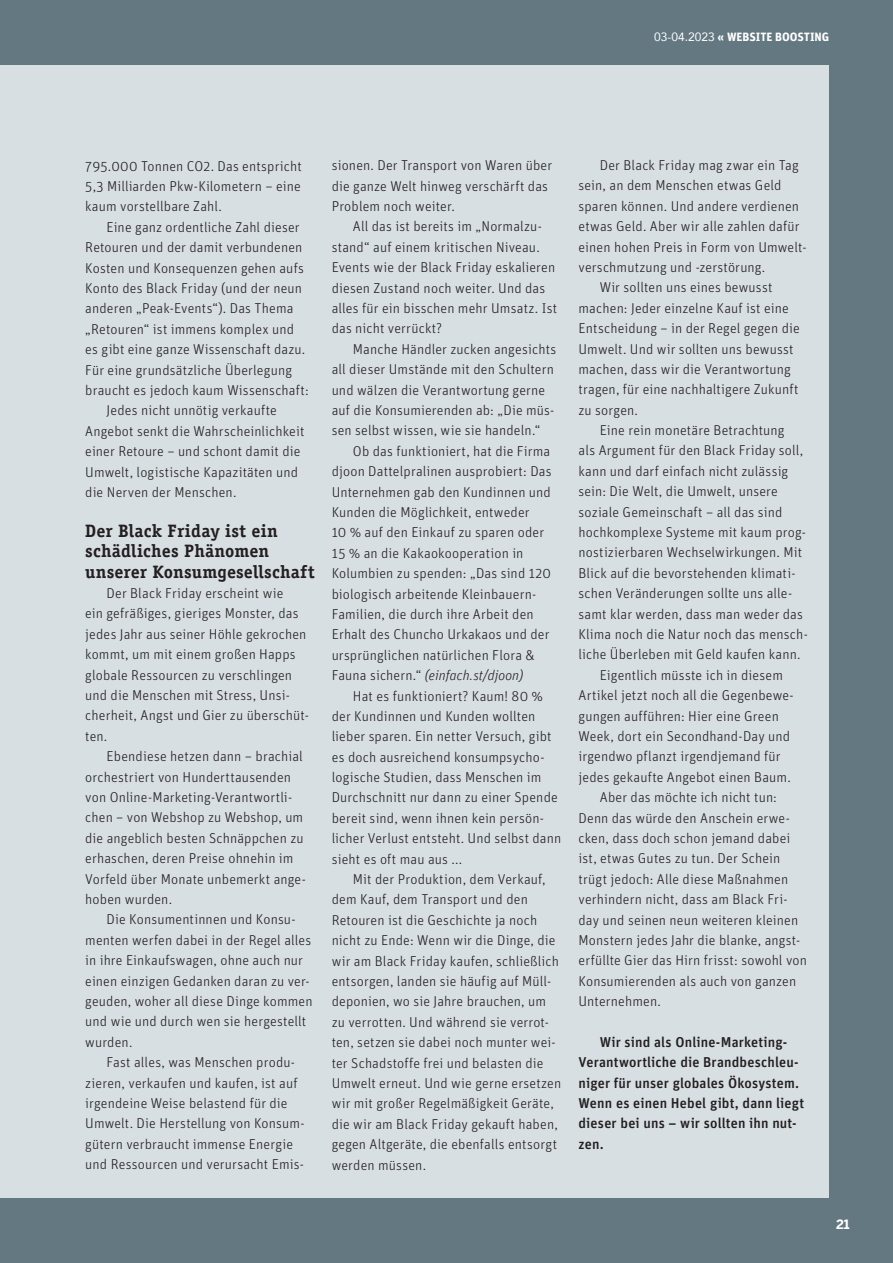
<style>
.page{position:relative;width:893px;height:1263px;background:#fff}
.page>*{position:absolute;margin:0;border:0;box-sizing:border-box;transform-origin:0 0}
.t1{font:700 18px/20.4px "Officina Serif Std";letter-spacing:.01em;color:#231f20}
.t2{font:300 14.25px/20.4px "Unit";letter-spacing:.01em;color:#231f20}
.t3{font:500 14.25px/20.4px "Unit";letter-spacing:.01em;color:#231f20}
.t4{font:700 12.75px "Benton Sans";color:#fff}
.t5{font:700 12px "Unit";color:#fff}
.s1{font-family:"Avenir";font-weight:400}
.s2{font-style:italic}
</style>
<div class="page">
<div style="left:0;top:0;width:835px;height:1263px;background:#d8dfe3"></div>
<div style="left:0;top:1198px;width:889px;height:65px;background:#647882"></div>
<div style="left:0;top:0;width:893px;height:65px;background:#647882"></div>
<div style="left:829px;top:0;width:64px;height:1263px;background:#647882"></div>
<p class="t5" style="left:654px;top:29px;width:177px"><span class="s1">03-04.2023</span> « WEBSITE BOOSTING</p>
<p class="t2" style="left:85px;top:155px;width:218px;text-align:justify">795.000 Tonnen CO2. Das entspricht 5,3 Milliarden Pkw-Kilometern – eine kaum vorstellbare Zahl.</p>
<p class="t2" style="left:107px;top:217px;width:195px">Eine ganz ordentliche Zahl dieser</p>
<p class="t2" style="left:85px;top:237px;width:219px">Retouren und der damit verbundenen</p>
<p class="t2" style="left:85px;top:257px;width:220px">Kosten und Konsequenzen gehen aufs</p>
<p class="t2" style="left:85px;top:278px;width:218px">Konto des Black Friday (und der neun</p>
<p class="t2" style="left:85px;top:298px;width:210px">anderen „Peak-Events“). Das Thema</p>
<p class="t2" style="left:85px;top:318px;width:210px">„Retouren“ ist immens komplex und</p>
<p class="t2" style="left:85px;top:339px;width:222px">es gibt eine ganze Wissenschaft dazu.</p>
<p class="t2" style="left:85px;top:359px;width:208px">Für eine grundsätzliche Überlegung</p>
<p class="t2" style="left:85px;top:380px;width:225px">braucht es jedoch kaum Wissenschaft:</p>
<p class="t2" style="left:107px;top:400px;width:172px">Jedes nicht unnötig verkaufte</p>
<p class="t2" style="left:85px;top:420px;width:221px">Angebot senkt die Wahrscheinlichkeit</p>
<p class="t2" style="left:85px;top:441px;width:217px">einer Retoure – und schont damit die</p>
<p class="t2" style="left:85px;top:461px;width:214px">Umwelt, logistische Kapazitäten und</p>
<p class="t2" style="left:85px;top:482px;width:153px">die Nerven der Menschen.</p>
<p class="t1" style="left:85px;top:520px;width:231px">Der Black Friday ist ein schädliches Phänomen unserer Konsumgesellschaft</p>
<p class="t2" style="left:85px;top:583px;width:225px;text-indent:21px">Der Black Friday erscheint wie<br>ein gefräßiges, gieriges Monster, das jedes Jahr aus seiner Höhle gekrochen kommt, um mit einem großen Happs globale Ressourcen zu verschlingen und die Menschen mit Stress, Unsi&shy;cherheit, Angst und Gier zu überschüt&shy;ten.</p>
<p class="t2" style="left:85px;top:746px;width:222px;text-indent:21px">Ebendiese hetzen dann – brachial orchestriert von Hunderttausenden von Online-Marketing-Verantwortli&shy;chen – von Webshop zu Webshop, um die angeblich besten Schnäppchen zu erhaschen, deren Preise ohnehin im<br>Vorfeld über Monate unbemerkt ange&shy;hoben wurden.</p>
<p class="t2" style="left:85px;top:909px;width:229px;text-indent:21px">Die Konsumentinnen und Konsu&shy;menten werfen dabei in der Regel alles in ihre Einkaufswagen, ohne auch nur einen einzigen Gedanken daran zu ver&shy;geuden, woher all diese Dinge kommen und wie und durch wen sie hergestellt wurden.</p>
<p class="t2" style="left:85px;top:1052px;width:221px;text-indent:21px">Fast alles, was Menschen produ&shy;zieren, verkaufen und kaufen, ist auf irgendeine Weise belastend für die Umwelt. Die Herstellung von Konsum&shy;gütern verbraucht immense Energie und Ressourcen und verursacht Emis-</p>
<p class="t2" style="left:332px;top:155px;width:222px">sionen. Der Transport von Waren über die ganze Welt hinweg verschärft das<br>Problem noch weiter.</p>
<p class="t2" style="left:332px;top:216px;width:227px;text-indent:21px">All das ist bereits im „Normalzu&shy;stand“ auf einem kritischen Niveau.<br>Events wie der Black Friday eskalieren diesen Zustand noch weiter. Und das alles für ein bisschen mehr Umsatz. Ist das nicht verrückt?</p>
<p class="t2" style="left:332px;top:339px;width:226px;text-indent:21px">Manche Händler zucken angesichts all dieser Umstände mit den Schultern und wälzen die Verantwortung gerne auf die Konsumierenden ab: „Die müs&shy;sen selbst wissen, wie sie handeln.“</p>
<p class="t2" style="left:332px;top:441px;width:221px;text-indent:21px">Ob das funktioniert, hat die Firma djoon Dattelpralinen ausprobiert: Das Unternehmen gab den Kundinnen und Kunden die Möglichkeit, entweder<br>10 % auf den Einkauf zu sparen oder 15 % an die Kakaokooperation in Kolumbien zu spenden: „Das sind 120 biologisch arbeitende Kleinbauern-Familien, die durch ihre Arbeit den Erhalt des Chuncho Urkakaos und der ursprünglichen natürlichen Flora &amp; Fauna sichern.“ <span class="s2">(einfach.st/djoon)</span></p>
<p class="t2" style="left:332px;top:685px;width:231px;text-indent:21px">Hat es funktioniert? Kaum! 80 % der Kundinnen und Kunden wollten lieber sparen. Ein netter Versuch, gibt es doch ausreichend konsumpsycho&shy;logische Studien, dass Menschen im Durchschnitt nur dann zu einer Spende bereit sind, wenn ihnen kein persön&shy;licher Verlust entsteht. Und selbst dann sieht es oft mau aus ...</p>
<p class="t2" style="left:332px;top:869px;width:231px;text-indent:21px">Mit der Produktion, dem Verkauf, dem Kauf, dem Transport und den Retouren ist die Geschichte ja noch nicht zu Ende: Wenn wir die Dinge, die wir am Black Friday kaufen, schließlich entsorgen, landen sie häufig auf Müll&shy;deponien, wo sie Jahre brauchen, um zu verrotten. Und während sie verrot&shy;ten, setzen sie dabei noch munter wei&shy;ter Schadstoffe frei und belasten die Umwelt erneut. Und wie gerne ersetzen wir mit großer Regelmäßigkeit Geräte, die wir am Black Friday gekauft haben, gegen Altgeräte, die ebenfalls entsorgt werden müssen.</p>
<p class="t2" style="left:600px;top:155px;width:200px">Der Black Friday mag zwar ein Tag</p>
<p class="t2" style="left:578px;top:175px;width:204px">sein, an dem Menschen etwas Geld</p>
<p class="t2" style="left:578px;top:195px;width:222px">sparen können. Und andere verdienen</p>
<p class="t2" style="left:578px;top:216px;width:222px">etwas Geld. Aber wir alle zahlen dafür</p>
<p class="t2" style="left:578px;top:236px;width:229px">einen hohen Preis in Form von Umwelt-</p>
<p class="t2" style="left:578px;top:257px;width:188px">verschmutzung und -zerstörung.</p>
<p class="t2" style="left:600px;top:277px;width:174px">Wir sollten uns eines bewusst</p>
<p class="t2" style="left:578px;top:297px;width:212px">machen: Jeder einzelne Kauf ist eine</p>
<p class="t2" style="left:578px;top:318px;width:223px">Entscheidung – in der Regel gegen die</p>
<p class="t2" style="left:578px;top:338px;width:217px">Umwelt. Und wir sollten uns bewusst</p>
<p class="t2" style="left:578px;top:359px;width:214px">machen, dass wir die Verantwortung</p>
<p class="t2" style="left:578px;top:379px;width:221px">tragen, für eine nachhaltigere Zukunft</p>
<p class="t2" style="left:578px;top:399px;width:61px">zu sorgen.</p>
<p class="t2" style="left:600px;top:420px;width:186px">Eine rein monetäre Betrachtung</p>
<p class="t2" style="left:578px;top:440px;width:226px">als Argument für den Black Friday soll,</p>
<p class="t2" style="left:578px;top:461px;width:211px">kann und darf einfach nicht zulässig</p>
<p class="t2" style="left:578px;top:481px;width:201px">sein: Die Welt, die Umwelt, unsere</p>
<p class="t2" style="left:578px;top:501px;width:205px">soziale Gemeinschaft – all das sind</p>
<p class="t2" style="left:578px;top:522px;width:229px">hochkomplexe Systeme mit kaum prog-</p>
<p class="t2" style="left:578px;top:542px;width:225px">nostizierbaren Wechselwirkungen. Mit</p>
<p class="t2" style="left:578px;top:563px;width:219px">Blick auf die bevorstehenden klimati-</p>
<p class="t2" style="left:578px;top:583px;width:215px">schen Veränderungen sollte uns alle-</p>
<p class="t2" style="left:578px;top:603px;width:226px">samt klar werden, dass man weder das</p>
<p class="t2" style="left:578px;top:624px;width:231px">Klima noch die Natur noch das mensch-</p>
<p class="t2" style="left:578px;top:644px;width:224px">liche Überleben mit Geld kaufen kann.</p>
<p class="t2" style="left:600px;top:664px;width:185px">Eigentlich müsste ich in diesem</p>
<p class="t2" style="left:578px;top:685px;width:217px">Artikel jetzt noch all die Gegenbewe-</p>
<p class="t2" style="left:578px;top:705px;width:202px">gungen aufführen: Hier eine Green</p>
<p class="t2" style="left:578px;top:726px;width:213px">Week, dort ein Secondhand-Day und</p>
<p class="t2" style="left:578px;top:746px;width:204px">irgendwo pflanzt irgendjemand für</p>
<p class="t2" style="left:578px;top:766px;width:214px">jedes gekaufte Angebot einen Baum.</p>
<p class="t2" style="left:600px;top:787px;width:179px">Aber das möchte ich nicht tun:</p>
<p class="t2" style="left:578px;top:807px;width:213px">Denn das würde den Anschein erwe-</p>
<p class="t2" style="left:578px;top:828px;width:213px">cken, dass doch schon jemand dabei</p>
<p class="t2" style="left:578px;top:848px;width:203px">ist, etwas Gutes zu tun. Der Schein</p>
<p class="t2" style="left:578px;top:868px;width:211px">trügt jedoch: Alle diese Maßnahmen</p>
<p class="t2" style="left:578px;top:889px;width:211px">verhindern nicht, dass am Black Fri-</p>
<p class="t2" style="left:578px;top:909px;width:221px">day und seinen neun weiteren kleinen</p>
<p class="t2" style="left:578px;top:930px;width:223px">Monstern jedes Jahr die blanke, angst-</p>
<p class="t2" style="left:578px;top:950px;width:230px">erfüllte Gier das Hirn frisst: sowohl von</p>
<p class="t2" style="left:578px;top:970px;width:219px">Konsumierenden als auch von ganzen</p>
<p class="t2" style="left:578px;top:991px;width:84px">Unternehmen.</p>
<p class="t3" style="left:578px;top:1031px;width:227px;text-indent:21px">Wir sind als Online-Marketing-<br>Verantwortliche die Brandbeschleu&shy;niger für unser globales Ökosystem.<br>Wenn es einen Hebel gibt, dann liegt dieser bei uns – wir sollten ihn nut&shy;zen.</p>
<p class="t4" style="left:836px;top:1217px;width:15px">21</p>
</div>
